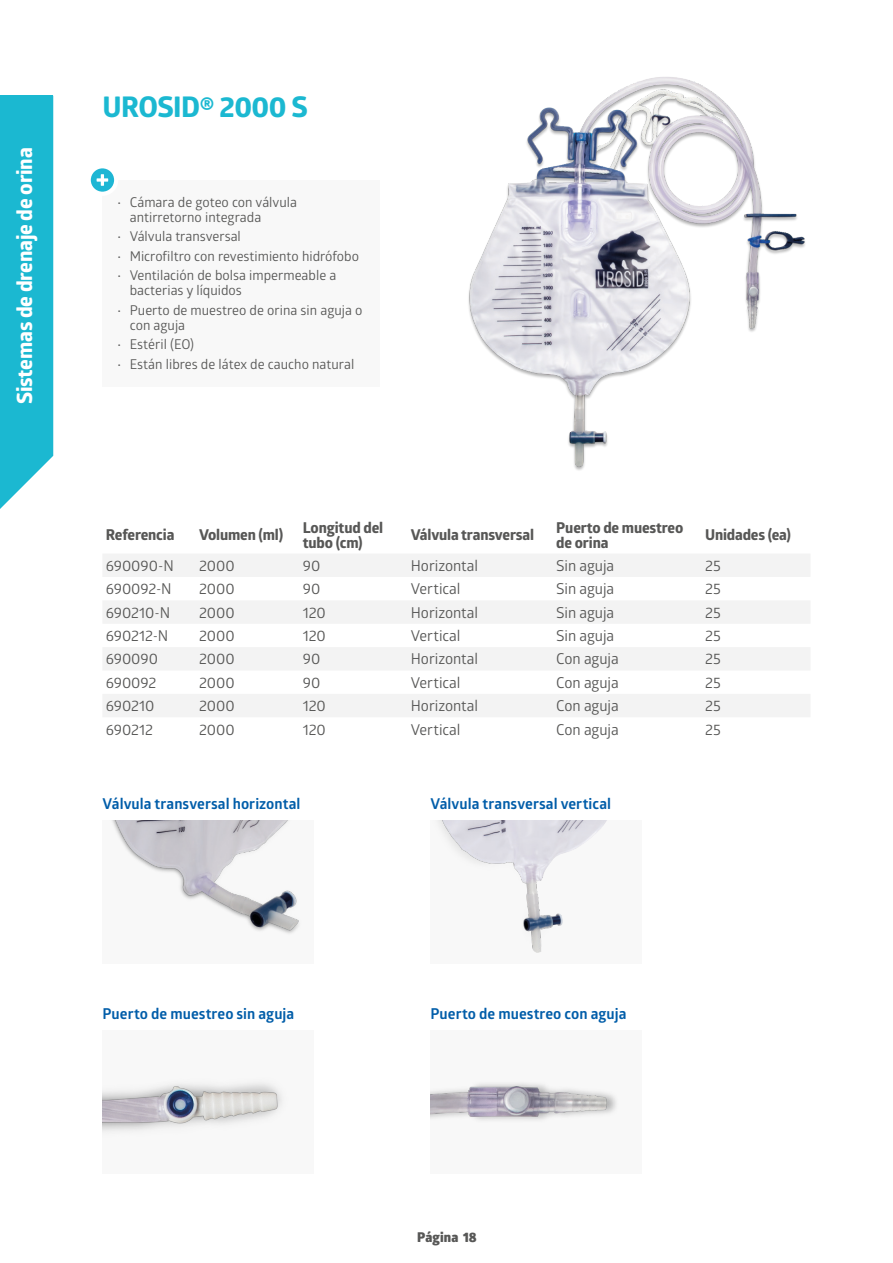
<style>
.page{position:relative;width:893px;height:1263px;background:#fff}
.page>*{position:absolute;margin:0;border:0;box-sizing:border-box;transform-origin:0 0}
.MEDLINE_-_Headline__L{font:700 28.5px "Globerx";letter-spacing:-.02em;color:#1bb8d1}
.MEDLINE_-_A_Head{font:700 21px "Globerx";letter-spacing:-.01em;color:#fff}
.MEDLINE_-_Line_Listing{font:15px "Glober";letter-spacing:-.005em;color:#575756}
.MEDLINE_-_Intro_Text{font:700 15px "Glober";letter-spacing:.005em;color:#005da9}
.MEDLINE_-_Line_Listing_Headers{font:700 15px/15px "Globerx";letter-spacing:-.01em;color:#575756}
.t1{font:13.5px/15px "Glober";color:#575756}
.t2{font:800 13.5px "Glober";letter-spacing:.005em;color:#575756}
</style>
<div class="page">
<svg style="left:0;top:96px;width:53px;height:413px"></svg>
<div style="left:0;top:96px;width:52px;height:360px;background:#1bb8d1"></div>
<div style="left:102px;top:180px;width:278px;height:207px;background:#f8f8f8"></div>
<svg style="left:89px;top:166px;width:27px;height:28px"></svg>
<div style="left:87px;top:164px;width:31px;height:32px;border:4px solid #fff;border-radius:50%"></div>
<svg style="left:101px;top:174px;width:3px;height:12px"></svg>
<svg style="left:97px;top:178px;width:11px;height:4px"></svg>
<img style="left:468px;top:77px;width:337px;height:393px">
<svg style="left:103px;top:554px;width:707px;height:163px;fill:#f3f3f3"></svg>
<div style="left:102px;top:821px;width:212px;height:143px;background:#f8f8f8"></div>
<div style="left:102px;top:1031px;width:212px;height:143px;background:#f8f8f8"></div>
<div style="left:430px;top:821px;width:212px;height:143px;background:#f8f8f8"></div>
<div style="left:430px;top:1031px;width:212px;height:143px;background:#f8f8f8"></div>
<img style="left:112px;top:821px;width:187px;height:112px">
<img style="left:439px;top:821px;width:167px;height:132px">
<img style="left:430px;top:1083px;width:186px;height:37px">
<img style="left:102px;top:1084px;width:179px;height:47px">
<p class="MEDLINE_-_A_Head" style="left:10px;top:404px;width:258px;rotate:-90deg">Sistemas de drenaje de orina</p>
<p class="MEDLINE_-_Headline__L" style="left:102px;top:86px;width:207px">UROSID® 2000 S</p>
<p class="t1" style="left:130px;top:194px;width:169px;text-indent:-13px">• Cámara de goteo con válvula antirretorno integrada</p>
<p class="t1" style="left:117px;top:229px;width:125px">• Válvula transversal</p>
<p class="t1" style="left:117px;top:248px;width:243px">• Microfiltro con revestimiento hidrófobo</p>
<p class="t1" style="left:130px;top:268px;width:208px;text-indent:-13px">• Ventilación de bolsa impermeable a bacterias y líquidos</p>
<p class="t1" style="left:130px;top:302px;width:234px;text-indent:-13px">• Puerto de muestreo de orina sin aguja o con aguja</p>
<p class="t1" style="left:117px;top:337px;width:79px">• Estéril (EO)</p>
<p class="t1" style="left:117px;top:356px;width:239px">• Están libres de látex de caucho natural</p>
<p class="MEDLINE_-_Line_Listing_Headers" style="left:106px;top:527px;width:70px">Referencia</p>
<p class="MEDLINE_-_Line_Listing_Headers" style="left:199px;top:527px;width:86px">Volumen (ml)</p>
<p class="MEDLINE_-_Line_Listing_Headers" style="left:303px;top:520px;width:82px">Longitud del tubo (cm)</p>
<p class="MEDLINE_-_Line_Listing_Headers" style="left:411px;top:527px;width:125px">Válvula transversal</p>
<p class="MEDLINE_-_Line_Listing_Headers" style="left:556px;top:520px;width:129px">Puerto de muestreo de orina</p>
<p class="MEDLINE_-_Line_Listing_Headers" style="left:705px;top:527px;width:87px">Unidades (ea)</p>
<p class="MEDLINE_-_Line_Listing" style="left:106px;top:555px;width:69px">690090-N</p>
<p class="MEDLINE_-_Line_Listing" style="left:199px;top:555px;width:37px">2000</p>
<p class="MEDLINE_-_Line_Listing" style="left:303px;top:555px;width:19px">90</p>
<p class="MEDLINE_-_Line_Listing" style="left:411px;top:555px;width:69px">Horizontal</p>
<p class="MEDLINE_-_Line_Listing" style="left:556px;top:555px;width:59px">Sin aguja</p>
<p class="MEDLINE_-_Line_Listing" style="left:705px;top:555px;width:17px">25</p>
<p class="MEDLINE_-_Line_Listing" style="left:106px;top:578px;width:67px">690092-N</p>
<p class="MEDLINE_-_Line_Listing" style="left:199px;top:578px;width:37px">2000</p>
<p class="MEDLINE_-_Line_Listing" style="left:303px;top:578px;width:19px">90</p>
<p class="MEDLINE_-_Line_Listing" style="left:411px;top:578px;width:51px">Vertical</p>
<p class="MEDLINE_-_Line_Listing" style="left:556px;top:578px;width:59px">Sin aguja</p>
<p class="MEDLINE_-_Line_Listing" style="left:705px;top:578px;width:17px">25</p>
<p class="MEDLINE_-_Line_Listing" style="left:106px;top:602px;width:66px">690210-N</p>
<p class="MEDLINE_-_Line_Listing" style="left:199px;top:602px;width:37px">2000</p>
<p class="MEDLINE_-_Line_Listing" style="left:303px;top:602px;width:24px">120</p>
<p class="MEDLINE_-_Line_Listing" style="left:411px;top:602px;width:69px">Horizontal</p>
<p class="MEDLINE_-_Line_Listing" style="left:556px;top:602px;width:59px">Sin aguja</p>
<p class="MEDLINE_-_Line_Listing" style="left:705px;top:602px;width:17px">25</p>
<p class="MEDLINE_-_Line_Listing" style="left:106px;top:625px;width:64px">690212-N</p>
<p class="MEDLINE_-_Line_Listing" style="left:199px;top:625px;width:37px">2000</p>
<p class="MEDLINE_-_Line_Listing" style="left:303px;top:625px;width:24px">120</p>
<p class="MEDLINE_-_Line_Listing" style="left:411px;top:625px;width:51px">Vertical</p>
<p class="MEDLINE_-_Line_Listing" style="left:556px;top:625px;width:59px">Sin aguja</p>
<p class="MEDLINE_-_Line_Listing" style="left:705px;top:625px;width:17px">25</p>
<p class="MEDLINE_-_Line_Listing" style="left:106px;top:649px;width:54px">690090</p>
<p class="MEDLINE_-_Line_Listing" style="left:199px;top:649px;width:37px">2000</p>
<p class="MEDLINE_-_Line_Listing" style="left:303px;top:649px;width:19px">90</p>
<p class="MEDLINE_-_Line_Listing" style="left:411px;top:649px;width:69px">Horizontal</p>
<p class="MEDLINE_-_Line_Listing" style="left:556px;top:649px;width:64px">Con aguja</p>
<p class="MEDLINE_-_Line_Listing" style="left:705px;top:649px;width:17px">25</p>
<p class="MEDLINE_-_Line_Listing" style="left:106px;top:672px;width:52px">690092</p>
<p class="MEDLINE_-_Line_Listing" style="left:199px;top:672px;width:37px">2000</p>
<p class="MEDLINE_-_Line_Listing" style="left:303px;top:672px;width:19px">90</p>
<p class="MEDLINE_-_Line_Listing" style="left:411px;top:672px;width:51px">Vertical</p>
<p class="MEDLINE_-_Line_Listing" style="left:556px;top:672px;width:64px">Con aguja</p>
<p class="MEDLINE_-_Line_Listing" style="left:705px;top:672px;width:17px">25</p>
<p class="MEDLINE_-_Line_Listing" style="left:106px;top:695px;width:50px">690210</p>
<p class="MEDLINE_-_Line_Listing" style="left:199px;top:695px;width:37px">2000</p>
<p class="MEDLINE_-_Line_Listing" style="left:303px;top:695px;width:24px">120</p>
<p class="MEDLINE_-_Line_Listing" style="left:411px;top:695px;width:69px">Horizontal</p>
<p class="MEDLINE_-_Line_Listing" style="left:556px;top:695px;width:64px">Con aguja</p>
<p class="MEDLINE_-_Line_Listing" style="left:705px;top:695px;width:17px">25</p>
<p class="MEDLINE_-_Line_Listing" style="left:106px;top:719px;width:49px">690212</p>
<p class="MEDLINE_-_Line_Listing" style="left:199px;top:719px;width:37px">2000</p>
<p class="MEDLINE_-_Line_Listing" style="left:303px;top:719px;width:24px">120</p>
<p class="MEDLINE_-_Line_Listing" style="left:411px;top:719px;width:51px">Vertical</p>
<p class="MEDLINE_-_Line_Listing" style="left:556px;top:719px;width:64px">Con aguja</p>
<p class="MEDLINE_-_Line_Listing" style="left:705px;top:719px;width:17px">25</p>
<p class="MEDLINE_-_Intro_Text" style="left:102px;top:793px;width:199px">Válvula transversal horizontal</p>
<p class="MEDLINE_-_Intro_Text" style="left:430px;top:793px;width:182px">Válvula transversal vertical</p>
<p class="MEDLINE_-_Intro_Text" style="left:102px;top:1003px;width:193px">Puerto de muestreo sin aguja</p>
<p class="MEDLINE_-_Intro_Text" style="left:430px;top:1003px;width:198px">Puerto de muestreo con aguja</p>
<p class="t2" style="left:417px;top:1227px;width:61px">Página 18</p>
</div>
